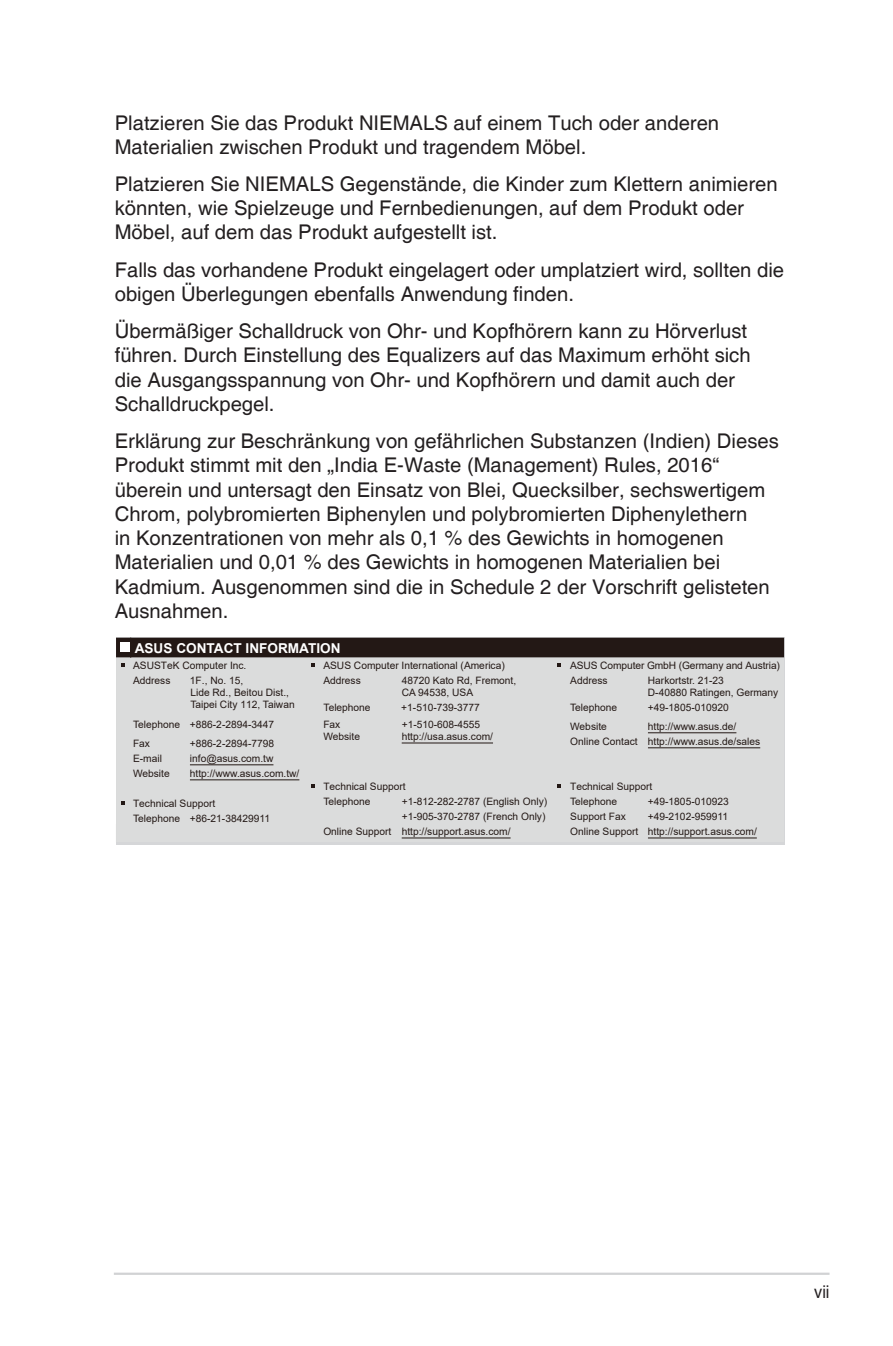
<style>
.page{position:relative;width:893px;height:1346px;background:#fff}
.page>*{position:absolute;margin:0;border:0;box-sizing:border-box;transform-origin:0 0}
.Body_Text{font:20.25px/24.3px "Helvetica";color:#231f20}
.t1{font:18px "Helvetica";color:#231f20;scale:.9 1}
.t2{font:700 13.5px "Arial";color:#fff}
.t3{font:10.12px/12.2px "Arial";color:#231815}
</style>
<div class="page">
<hr style="left:114px;top:1272px;width:715px;height:3px;background:#d1d2d4">
<div style="left:116px;top:657px;width:668px;height:185px;background:#dbdcdc"></div>
<div style="left:116px;top:638px;width:668px;height:19px;background:#231815"></div>
<hr style="left:402px;top:742px;width:91px;height:1px;background:#231815">
<hr style="left:648px;top:732px;width:88px;height:1px;background:#231815">
<hr style="left:190px;top:764px;width:83px;height:1px;background:#231815">
<hr style="left:648px;top:747px;width:112px;height:1px;background:#231815">
<hr style="left:190px;top:779px;width:109px;height:1px;background:#231815">
<hr style="left:402px;top:837px;width:109px;height:1px;background:#231815">
<hr style="left:648px;top:837px;width:109px;height:1px;background:#231815">
<div style="left:120px;top:642px;width:10px;height:10px;background:#fff"></div>
<svg style="left:121px;top:663px;width:4px;height:4px"></svg>
<svg style="left:311px;top:663px;width:4px;height:4px"></svg>
<svg style="left:557px;top:663px;width:4px;height:4px"></svg>
<svg style="left:121px;top:801px;width:4px;height:4px"></svg>
<svg style="left:311px;top:784px;width:4px;height:4px"></svg>
<svg style="left:557px;top:784px;width:4px;height:4px"></svg>
<p class="Body_Text" style="left:115px;top:111px;width:606px">Platzieren Sie das Produkt NIEMALS auf einem Tuch oder anderen<br>Materialien zwischen Produkt und tragendem Möbel.</p>
<p class="Body_Text" style="left:115px;top:172px;width:664px">Platzieren Sie NIEMALS Gegenstände, die Kinder zum Klettern animieren könnten, wie Spielzeuge und Fernbedienungen, auf dem Produkt oder<br>Möbel, auf dem das Produkt aufgestellt ist.</p>
<p class="Body_Text" style="left:115px;top:258px;width:671px">Falls das vorhandene Produkt eingelagert oder umplatziert wird, sollten die obigen Überlegungen ebenfalls Anwendung finden.</p>
<p class="Body_Text" style="left:115px;top:319px;width:637px">Übermäßiger Schalldruck von Ohr- und Kopfhörern kann zu Hörverlust führen. Durch Einstellung des Equalizers auf das Maximum erhöht sich die Ausgangsspannung von Ohr- und Kopfhörern und damit auch der Schalldruckpegel.</p>
<p class="Body_Text" style="left:115px;top:429px;width:666px">Erklärung zur Beschränkung von gefährlichen Substanzen (Indien) Dieses Produkt stimmt mit den „India E-Waste (Management) Rules, 2016“ überein und untersagt den Einsatz von Blei, Quecksilber, sechswertigem Chrom, polybromierten Biphenylen und polybromierten Diphenylethern<br>in Konzentrationen von mehr als 0,1 % des Gewichts in homogenen Materialien und 0,01 % des Gewichts in homogenen Materialien bei Kadmium. Ausgenommen sind die in Schedule 2 der Vorschrift gelisteten Ausnahmen.</p>
<p class="t2" style="left:135px;top:638px;width:207px">ASUS CONTACT INFORMATION</p>
<p class="t3" style="left:133px;top:659px;width:115px">ASUSTeK Computer Inc.</p>
<p class="t3" style="left:323px;top:659px;width:183px">ASUS Computer International (America)</p>
<p class="t3" style="left:570px;top:659px;width:211px">ASUS Computer GmbH (Germany and Austria)</p>
<p class="t3" style="left:133px;top:674px;width:39px">Address</p>
<p class="t3" style="left:323px;top:674px;width:39px">Address</p>
<p class="t3" style="left:402px;top:674px;width:116px">48720 Kato Rd, Fremont,<br>CA 94538, USA</p>
<p class="t3" style="left:570px;top:674px;width:39px">Address</p>
<p class="t3" style="left:648px;top:674px;width:132px">Harkortstr. 21-23<br>D-40880 Ratingen, Germany</p>
<p class="t3" style="left:133px;top:718px;width:143px">Telephone +886-2-2894-3447</p>
<p class="t3" style="left:323px;top:718px;width:19px">Fax</p>
<p class="t3" style="left:402px;top:718px;width:80px">+1-510-608-4555</p>
<p class="t3" style="left:190px;top:674px;width:106px">1F., No. 15,<br>Lide Rd., Beitou Dist.,<br>Taipei City 112, Taiwan</p>
<p class="t3" style="left:324px;top:701px;width:49px">Telephone</p>
<p class="t3" style="left:401px;top:701px;width:80px">+1-510-739-3777</p>
<p class="t3" style="left:570px;top:701px;width:49px">Telephone</p>
<p class="t3" style="left:648px;top:701px;width:82px">+49-1805-010920</p>
<p class="t3" style="left:570px;top:720px;width:38px">Website</p>
<p class="t3" style="left:648px;top:720px;width:90px">http://www.asus.de/</p>
<p class="t3" style="left:323px;top:730px;width:38px">Website</p>
<p class="t3" style="left:402px;top:730px;width:93px">http://usa.asus.com/</p>
<p class="t3" style="left:570px;top:735px;width:192px">Online Contact http://www.asus.de/sales</p>
<p class="t3" style="left:133px;top:737px;width:19px">Fax</p>
<p class="t3" style="left:190px;top:737px;width:86px">+886-2-2894-7798</p>
<p class="t3" style="left:133px;top:752px;width:30px">E-mail</p>
<p class="t3" style="left:190px;top:752px;width:85px">info@asus.com.tw</p>
<p class="t3" style="left:133px;top:767px;width:38px">Website</p>
<p class="t3" style="left:190px;top:767px;width:111px">http://www.asus.com.tw/</p>
<p class="t3" style="left:133px;top:797px;width:84px">Technical Support</p>
<p class="t3" style="left:133px;top:812px;width:139px">Telephone +86-21-38429911</p>
<p class="t3" style="left:323px;top:780px;width:84px">Technical Support</p>
<p class="t3" style="left:570px;top:780px;width:84px">Technical Support</p>
<p class="t3" style="left:323px;top:795px;width:49px">Telephone</p>
<p class="t3" style="left:402px;top:795px;width:147px">+1-812-282-2787 (English Only)</p>
<p class="t3" style="left:570px;top:795px;width:49px">Telephone</p>
<p class="t3" style="left:648px;top:795px;width:82px">+49-1805-010923</p>
<p class="t3" style="left:402px;top:810px;width:145px">+1-905-370-2787 (French Only)</p>
<p class="t3" style="left:570px;top:810px;width:57px">Support Fax</p>
<p class="t3" style="left:648px;top:810px;width:82px">+49-2102-959911</p>
<p class="t3" style="left:323px;top:825px;width:189px">Online Support http://support.asus.com/</p>
<p class="t3" style="left:570px;top:825px;width:188px">Online Support http://support.asus.com/</p>
<p class="t1" style="left:814px;top:1281px;width:18px">vii</p>
</div>
